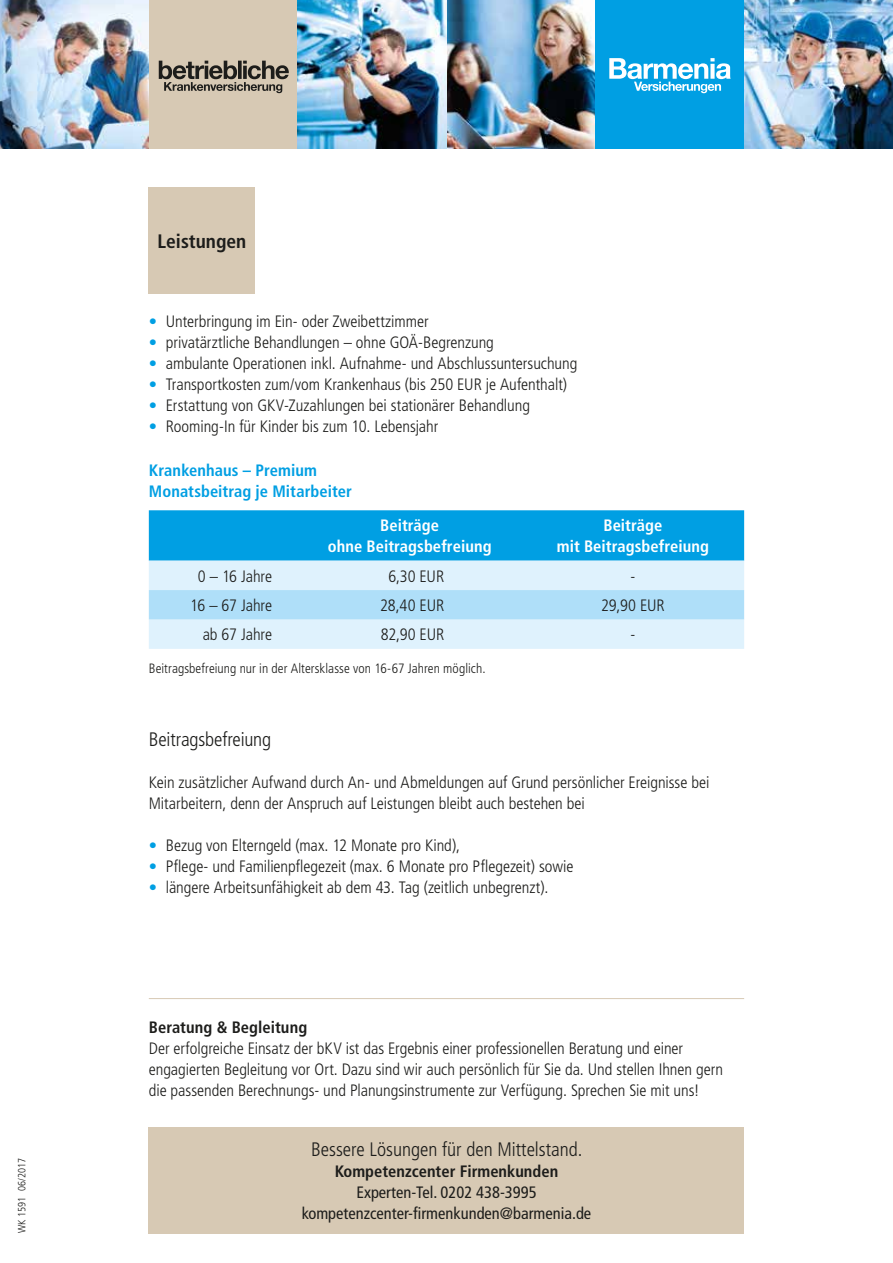
<style>
.page{position:relative;width:893px;height:1263px;background:#fff}
.page>*{position:absolute;margin:0;border:0;box-sizing:border-box;transform-origin:0 0}
.t1{font:300 condensed 19.5px "Frutiger LT Std";color:#1d1d1b}
.t2{font:700 condensed 19.5px "Frutiger LT Std";color:#1d1d1b}
.t3{font:300 condensed 16.5px/21px "Frutiger LT Std";letter-spacing:-.005em;color:#1d1d1b}
.t4{font:condensed 16.5px/21px "Frutiger LT Std";color:#1d1d1b;text-align:center}
.t5{font:700 condensed 16.5px/21px "Frutiger LT Std";letter-spacing:.005em;color:#fff;text-align:center}
.t6{font:700 condensed 16.5px "Frutiger LT Std";color:#1d1d1b}
.t7{font:700 condensed 16.5px/21px "Frutiger LT Std";letter-spacing:.005em;color:#009fe3}
.t8{font:300 condensed 13.5px "Frutiger LT Std";letter-spacing:.005em;color:#1d1d1b}
.t9{font:300 condensed 10.5px "Frutiger LT Std";color:#1d1d1b}
.s1{color:#009fe3}
</style>
<div class="page">
<div style="left:149px;top:1127px;width:595px;height:106px;background:#d7c9b4"></div>
<div style="left:149px;top:510px;width:595px;height:51px;background:#009fe3"></div>
<div style="left:149px;top:561px;width:595px;height:88px;background:#dff2fd"></div>
<div style="left:149px;top:590px;width:595px;height:29px;background:#afdff9"></div>
<div style="left:149px;top:187px;width:106px;height:106px;background:#d7c9b4"></div>
<hr style="left:149px;top:998px;width:595px;height:1px;background:#d7c9b4">
<div style="left:149px;top:0;width:149px;height:149px;background:#d7c9b4"></div>
<svg style="left:159px;top:61px;width:130px;height:32px"></svg>
<img style="left:744px;top:0;width:149px;height:149px">
<img style="left:298px;top:0;width:297px;height:149px">
<img style="left:0;top:0;width:149px;height:149px">
<div style="left:595px;top:0;width:149px;height:149px;background:#009fe3"></div>
<svg style="left:609px;top:58px;width:122px;height:35px"></svg>
<p class="t9" style="left:16px;top:1233px;width:77px;rotate:-90deg">WK 1591 06/2017</p>
<p class="t2" style="left:158px;top:229px;width:90px">Leistungen</p>
<p class="t3" style="left:149px;top:311px;width:281px"><span class="s1">•</span> Unterbringung im Ein- oder Zweibettzimmer</p>
<p class="t3" style="left:149px;top:332px;width:347px"><span class="s1">•</span> privatärztliche Behandlungen – ohne GOÄ-Begrenzung</p>
<p class="t3" style="left:149px;top:353px;width:430px"><span class="s1">•</span> ambulante Operationen inkl. Aufnahme- und Abschlussuntersuchung</p>
<p class="t3" style="left:149px;top:374px;width:420px"><span class="s1">•</span> Transportkosten zum/vom Krankenhaus (bis 250 EUR je Aufenthalt)</p>
<p class="t3" style="left:149px;top:395px;width:383px"><span class="s1">•</span> Erstattung von GKV-Zuzahlungen bei stationärer Behandlung</p>
<p class="t3" style="left:149px;top:416px;width:291px"><span class="s1">•</span> Rooming-In für Kinder bis zum 10. Lebensjahr</p>
<p class="t7" style="left:149px;top:460px;width:205px">Krankenhaus – Premium<br>Monatsbeitrag je Mitarbeiter</p>
<p class="t5" style="left:328px;top:515px;width:165px">Beiträge<br>ohne Beitragsbefreiung</p>
<p class="t5" style="left:557px;top:515px;width:154px">Beiträge<br>mit Beitragsbefreiung</p>
<p class="t3" style="left:198px;top:566px;width:76px">0 – 16 Jahre</p>
<p class="t3" style="left:388px;top:566px;width:58px">6,30 EUR</p>
<p class="t3" style="left:630px;top:566px;width:6px">-</p>
<p class="t3" style="left:190px;top:595px;width:83px">16 – 67 Jahre</p>
<p class="t3" style="left:380px;top:595px;width:66px">28,40 EUR</p>
<p class="t3" style="left:601px;top:595px;width:65px">29,90 EUR</p>
<p class="t3" style="left:203px;top:624px;width:71px">ab 67 Jahre</p>
<p class="t3" style="left:381px;top:624px;width:65px">82,90 EUR</p>
<p class="t3" style="left:630px;top:624px;width:6px">-</p>
<p class="t8" style="left:149px;top:661px;width:338px">Beitragsbefreiung nur in der Altersklasse von 16-67 Jahren möglich.</p>
<p class="t1" style="left:149px;top:728px;width:124px">Beitragsbefreiung</p>
<p class="t3" style="left:149px;top:772px;width:562px">Kein zusätzlicher Aufwand durch An- und Abmeldungen auf Grund persönlicher Ereignisse bei<br>Mitarbeitern, denn der Anspruch auf Leistungen bleibt auch bestehen bei</p>
<p class="t3" style="left:149px;top:835px;width:313px"><span class="s1">•</span> Bezug von Elterngeld (max. 12 Monate pro Kind),</p>
<p class="t3" style="left:149px;top:856px;width:426px"><span class="s1">•</span> Pflege- und Familienpflegezeit (max. 6 Monate pro Pflegezeit) sowie</p>
<p class="t3" style="left:149px;top:877px;width:401px"><span class="s1">•</span> längere Arbeitsunfähigkeit ab dem 43. Tag (zeitlich unbegrenzt).</p>
<p class="t6" style="left:149px;top:1017px;width:160px">Beratung &amp; Begleitung</p>
<p class="t3" style="left:149px;top:1038px;width:576px">Der erfolgreiche Einsatz der bKV ist das Ergebnis einer professionellen Beratung und einer engagierten Begleitung vor Ort. Dazu sind wir auch persönlich für Sie da. Und stellen Ihnen gern die passenden Berechnungs- und Planungsinstrumente zur Verfügung. Sprechen Sie mit uns!</p>
<p class="t1" style="left:311px;top:1138px;width:273px">Bessere Lösungen für den Mittelstand.</p>
<p class="t6" style="left:335px;top:1161px;width:225px">Kompetenzcenter Firmenkunden</p>
<p class="t4" style="left:302px;top:1182px;width:291px">Experten-Tel. 0202 438-3995 kompetenzcenter-firmenkunden@barmenia.de</p>
</div>
